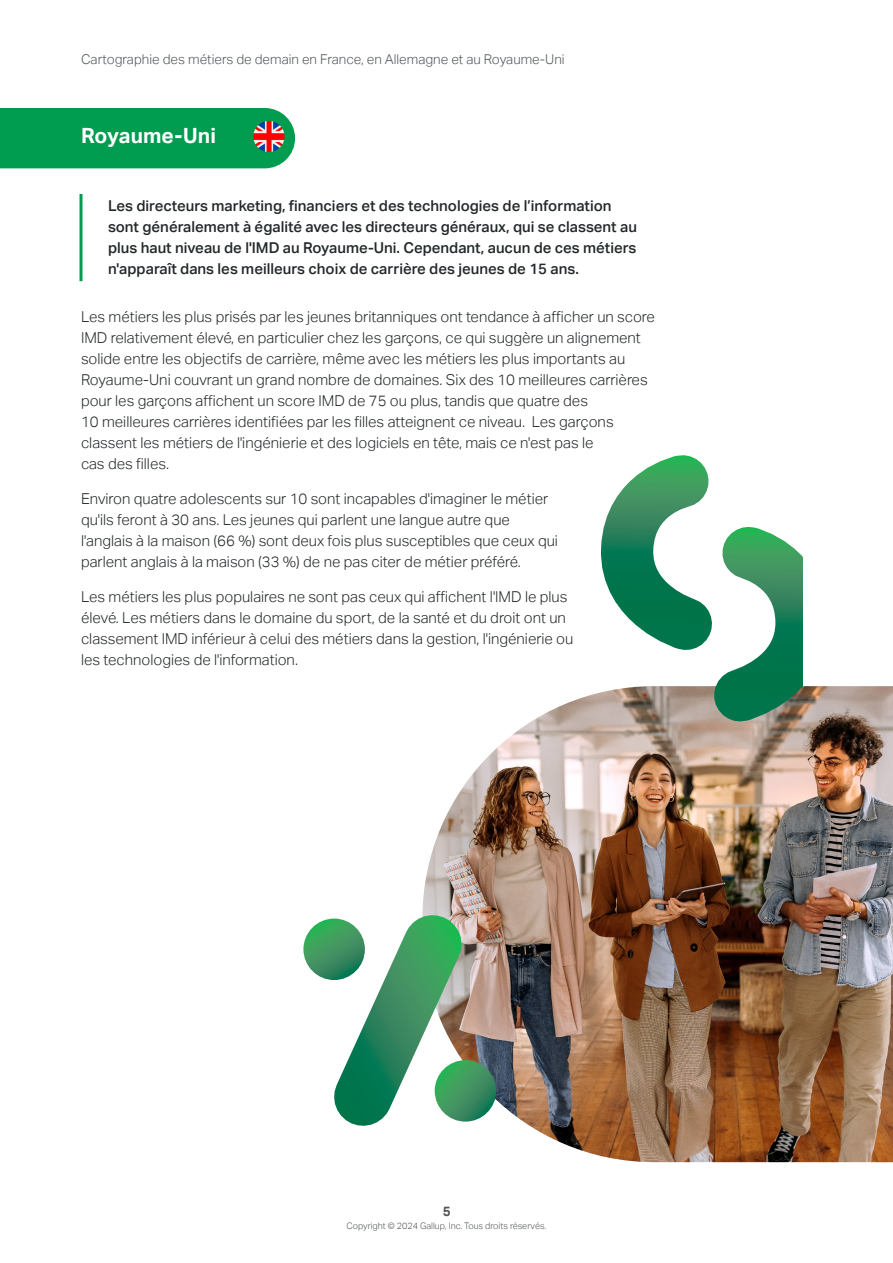
<style>
.page{position:relative;width:893px;height:1263px;background:#fff}
.page>*{position:absolute;margin:0;border:0;box-sizing:border-box;transform-origin:0 0}
.subhead_lg{font:700 21px "Aktiv Grotesk";letter-spacing:.005em;color:#fff}
.body{font:300 15px/21px "Aktiv Grotesk";color:#23282a}
.body_line_emphasis{font:500 15px/21px "Aktiv Grotesk";color:#23282a}
.t1{font:300 13.5px "Aktiv Grotesk";color:#52575a}
.t2{font:700 13.5px "Aktiv Grotesk";color:#52575a}
.t3{font:300 9px "Aktiv Grotesk";color:#52575a}
</style>
<div class="page">
<div style="left:0;top:108px;width:295px;height:60px;background:#009c4f"></div>
<hr style="left:80px;top:194px;width:2px;height:87px;background:#009c4f">
<img style="left:253px;top:121px;width:32px;height:31px;border-radius:15px">
<img style="left:428px;top:686px;width:465px;height:476px">
<svg style="left:310px;top:867px;width:199px;height:295px"></svg>
<svg style="left:303px;top:918px;width:62px;height:62px;background:#3c9761"></svg>
<svg style="left:435px;top:1060px;width:61px;height:61px;background:#38945d"></svg>
<svg style="left:570px;top:455px;width:232px;height:293px"></svg>
<p class="t1" style="left:81px;top:51px;width:485px">Cartographie des métiers de demain en France, en Allemagne et au Royaume-Uni</p>
<p class="subhead_lg" style="left:81px;top:124px;width:136px">Royaume-Uni</p>
<p class="body_line_emphasis" style="left:108px;top:196px;width:530px">Les directeurs marketing, financiers et des technologies de l’information sont généralement à égalité avec les directeurs généraux, qui se classent au plus haut niveau de l'IMD au Royaume-Uni. Cependant, aucun de ces métiers n'apparaît dans les meilleurs choix de carrière des jeunes de 15 ans.</p>
<p class="body" style="left:81px;top:307px;width:575px">Les métiers les plus prisés par les jeunes britanniques ont tendance à afficher un score IMD relativement élevé, en particulier chez les garçons, ce qui suggère un alignement solide entre les objectifs de carrière, même avec les métiers les plus importants au Royaume-Uni couvrant un grand nombre de domaines. Six des 10 meilleures carrières pour les garçons affichent un score IMD de 75 ou plus, tandis que quatre des<br>10 meilleures carrières identifiées par les filles atteignent ce niveau. Les garçons classent les métiers de l'ingénierie et des logiciels en tête, mais ce n'est pas le<br>cas des filles.</p>
<p class="body" style="left:81px;top:488px;width:478px">Environ quatre adolescents sur 10 sont incapables d'imaginer le métier qu'ils feront à 30 ans. Les jeunes qui parlent une langue autre que l'anglais à la maison (66 %) sont deux fois plus susceptibles que ceux qui parlent anglais à la maison (33 %) de ne pas citer de métier préféré.</p>
<p class="body" style="left:81px;top:586px;width:494px">Les métiers les plus populaires ne sont pas ceux qui affichent l'IMD le plus élevé. Les métiers dans le domaine du sport, de la santé et du droit ont un classement IMD inférieur à celui des métiers dans la gestion, l'ingénierie ou les technologies de l'information.</p>
<p class="t2" style="left:442px;top:1203px;width:9px">5</p>
<p class="t3" style="left:346px;top:1220px;width:201px">Copyright © 2024 Gallup, Inc. Tous droits réservés.</p>
</div>
